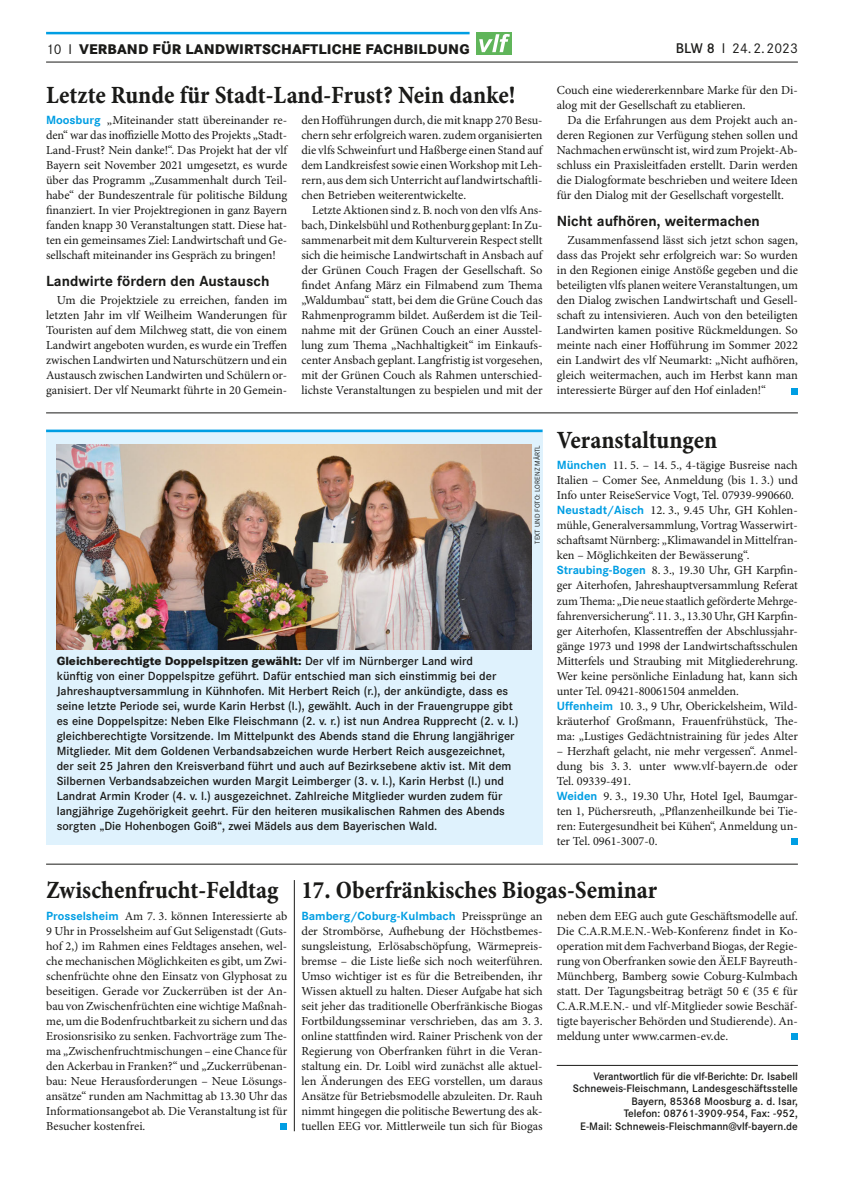
<style>
.page{position:relative;width:844px;height:1188px;background:#fff}
.page>*{position:absolute;margin:0;border:0;box-sizing:border-box;transform-origin:0 0}
.t1{font:25px "Minion Pro Bold Cn Capt";color:#1a1a18}
.t2{font:700 14.38px "Corporate S";color:#1a1a18}
.t3{font:800 13.75px "Corporate S";letter-spacing:.01em;color:#1a1a18}
.t4{font:13.75px "Corporate S";color:#1a1a18}
.t5{font:12.25px/15px "Minion Pro";letter-spacing:-.005em;color:#1a1a18;text-align:justify}
.t6{font:500 11.62px/15px "Corporate S";color:#1a1a18}
.t7{font:700 11.62px "Corporate S";color:#009ee3}
.t8{font:500 10.62px/12.5px "Corporate S";color:#1a1a18;text-align:right}
.t9{font:6.88px "Corporate S";letter-spacing:.01em;color:#1a1a18}
.s1{font-weight:400}
.s2{font-weight:500}
.s3{font-family:"Corporate S";font-weight:700;font-size:11.62px;color:#009ee3}
.s4{font-weight:800}
.s5{font-family:"Minion Pro";font-weight:400;font-size:12.25px;color:#1a1a18}
</style>
<div class="page">
<hr style="left:46px;top:32px;width:423px;height:2px;background:#009ee3">
<hr style="left:46px;top:62px;width:751px;height:1px;background:#1a1a18">
<div style="left:476px;top:32px;width:36px;height:22px;background:#60b55a"></div>
<svg style="left:479px;top:34px;width:31px;height:18px"></svg>
<hr style="left:556px;top:1064px;width:241px;height:1px;background:#1a1a18">
<div style="left:280px;top:1122px;width:7px;height:7px;background:#009ee3"></div>
<div style="left:791px;top:837px;width:6px;height:7px;background:#009ee3"></div>
<div style="left:791px;top:1032px;width:6px;height:7px;background:#009ee3"></div>
<div style="left:791px;top:387px;width:6px;height:7px;background:#009ee3"></div>
<div style="left:46px;top:429px;width:496px;height:415px;background:#dff2fd"></div>
<hr style="left:46px;top:429px;width:496px;height:3px;background:#009ee3">
<img style="left:57px;top:444px;width:474px;height:205px">
<hr style="left:46px;top:412px;width:751px;height:1px;background:#1a1a18">
<hr style="left:46px;top:863px;width:751px;height:1px;background:#1a1a18">
<hr style="left:294px;top:879px;width:1px;height:251px;background:#1a1a18">
<p class="t3" style="left:46px;top:40px;width:425px"><span class="s1">10 I</span> VERBAND FÜR LANDWIRTSCHAFTLICHE FACHBILDUNG</p>
<p class="t4" style="left:675px;top:40px;width:123px"><span class="s2">BLW 8</span> I 24.2.2023</p>
<h1 class="t1" style="left:46px;top:80px;width:470px">Letzte Runde für Stadt-Land-Frust? Nein danke!</h1>
<p class="t5" style="left:46px;top:113px;width:242px"><span class="s3">Moosburg</span> „Miteinander statt übereinander re&shy;den“ war das inoffizielle Motto des Projekts „Stadt-Land-Frust? Nein danke!“. Das Projekt hat der vlf Bayern seit November 2021 umgesetzt, es wurde über das Programm „Zusammenhalt durch Teil&shy;habe“ der Bundeszentrale für politische Bildung finanziert. In vier Projektregionen in ganz Bayern fanden knapp 30 Veranstaltungen statt. Diese hat&shy;ten ein gemeinsames Ziel: Landwirtschaft und Ge&shy;sellschaft miteinander ins Gespräch zu bringen!</p>
<p class="t2" style="left:46px;top:272px;width:225px">Landwirte fördern den Austausch</p>
<p class="t5" style="left:46px;top:293px;width:242px;text-indent:11px">Um die Projektziele zu erreichen, fanden im letzten Jahr im vlf Weilheim Wanderungen für Touristen auf dem Milchweg statt, die von einem Landwirt angeboten wurden, es wurde ein Treffen zwischen Landwirten und Naturschützern und ein Austausch zwischen Landwirten und Schülern or&shy;ganisiert. Der vlf Neumarkt führte in 20 Gemein-</p>
<p class="t5" style="left:301px;top:113px;width:242px">den Hofführungen durch, die mit knapp 270 Besu&shy;chern sehr erfolgreich waren. zudem organisierten die vlfs Schweinfurt und Haßberge einen Stand auf dem Landkreisfest sowie einen Workshop mit Leh&shy;rern, aus dem sich Unterricht auf landwirtschaftli&shy;chen Betrieben weiterentwickelte.</p>
<p class="t5" style="left:301px;top:203px;width:242px;text-indent:11px">Letzte Aktionen sind z. B. noch von den vlfs Ans&shy;bach, Dinkelsbühl und Rothenburg geplant: In Zu&shy;sammenarbeit mit dem Kulturverein Respect stellt sich die heimische Landwirtschaft in Ansbach auf der Grünen Couch Fragen der Gesellschaft. So findet Anfang März ein Filmabend zum Thema „Waldumbau“ statt, bei dem die Grüne Couch das Rahmenprogramm bildet. Außerdem ist die Teil&shy;nahme mit der Grünen Couch an einer Ausstel&shy;lung zum Thema „Nachhaltigkeit“ im Einkaufs&shy;center Ansbach geplant. Langfristig ist vorgesehen, mit der Grünen Couch als Rahmen unterschied&shy;lichste Veranstaltungen zu bespielen und mit der</p>
<p class="t5" style="left:556px;top:83px;width:242px">Couch eine wiedererkennbare Marke für den Di&shy;alog mit der Gesellschaft zu etablieren.</p>
<p class="t5" style="left:556px;top:113px;width:242px;text-indent:11px">Da die Erfahrungen aus dem Projekt auch an&shy;deren Regionen zur Verfügung stehen sollen und Nachmachen erwünscht ist, wird zum Projekt-Ab&shy;schluss ein Praxisleitfaden erstellt. Darin werden die Dialogformate beschrieben und weitere Ideen für den Dialog mit der Gesellschaft vorgestellt.</p>
<p class="t2" style="left:556px;top:212px;width:205px">Nicht aufhören, weitermachen</p>
<p class="t5" style="left:556px;top:233px;width:242px;text-indent:11px">Zusammenfassend lässt sich jetzt schon sagen, dass das Projekt sehr erfolgreich war: So wurden in den Regionen einige Anstöße gegeben und die beteiligten vlfs planen weitere Veranstaltungen, um den Dialog zwischen Landwirtschaft und Gesell&shy;schaft zu intensivieren. Auch von den beteiligten Landwirten kamen positive Rückmeldungen. So meinte nach einer Hofführung im Sommer 2022 ein Landwirt des vlf Neumarkt: „Nicht aufhören, gleich weitermachen, auch im Herbst kann man interessierte Bürger auf den Hof einladen!“</p>
<p class="t9" style="left:533px;top:543px;width:100px;rotate:-90deg">TEXT UND FOTO: LORENZ MÄRTL</p>
<p class="t6" style="left:57px;top:653px;width:463px"><span class="s4">Gleichberechtigte Doppelspitzen gewählt:</span> Der vlf im Nürnberger Land wird<br>künftig von einer Doppelspitze geführt. Dafür entschied man sich einstimmig bei der Jahreshauptversammlung in Kühnhofen. Mit Herbert Reich (r.), der ankündigte, dass es seine letzte Periode sei, wurde Karin Herbst (l.), gewählt. Auch in der Frauengruppe gibt es eine Doppelspitze: Neben Elke Fleischmann (2. v. r.) ist nun Andrea Rupprecht (2. v. l.) gleichberechtigte Vorsitzende. Im Mittelpunkt des Abends stand die Ehrung langjähriger Mitglieder. Mit dem Goldenen Verbandsabzeichen wurde Herbert Reich ausgezeichnet, der seit 25 Jahren den Kreisverband führt und auch auf Bezirksebene aktiv ist. Mit dem Silbernen Verbandsabzeichen wurden Margit Leimberger (3. v. l.), Karin Herbst (l.) und Landrat Armin Kroder (4. v. l.) ausgezeichnet. Zahlreiche Mitglieder wurden zudem für langjährige Zugehörigkeit geehrt. Für den heiteren musikalischen Rahmen des Abends sorgten „Die Hohenbogen Goiß“, zwei Mädels aus dem Bayerischen Wald.</p>
<h1 class="t1" style="left:556px;top:425px;width:162px">Veranstaltungen</h1>
<p class="t5" style="left:556px;top:458px;width:242px;text-align:left"><span class="s3">München</span> 11. 5. – 14. 5., 4-tägige Busreise nach Italien – Comer See, Anmeldung (bis 1. 3.) und Info unter ReiseService Vogt, Tel. 07939-990660.<br><span class="s3">Neustadt/Aisch</span> 12. 3., 9.45 Uhr, GH Kohlen&shy;mühle, Generalversammlung, Vortrag Wasserwirt&shy;schaftsamt Nürnberg: „Klimawandel in Mittelfran&shy;ken – Möglichkeiten der Bewässerung“.<br><span class="s3">Straubing-Bogen</span> 8. 3., 19.30 Uhr, GH Karpfin&shy;ger Aiterhofen, Jahreshauptversammlung Referat zum Thema: „Die neue staatlich geförderte Mehrge&shy;fahrenversicherung“. 11. 3., 13.30 Uhr, GH Karpfin&shy;ger Aiterhofen, Klassentreffen der Abschlussjahr&shy;gänge 1973 und 1998 der Landwirtschaftsschulen Mitterfels und Straubing mit Mitgliederehrung.<br>Wer keine persönliche Einladung hat, kann sich unter Tel. 09421-80061504 anmelden.<br><span class="s3">Uffenheim</span> 10. 3., 9 Uhr, Oberickelsheim, Wild&shy;kräuterhof Großmann, Frauenfrühstück, The&shy;ma: „Lustiges Gedächtnistraining für jedes Alter</p>
<p class="t5" style="left:556px;top:743px;width:242px;text-align:left">– Herzhaft gelacht, nie mehr vergessen“. Anmel&shy;dung bis 3. 3. unter www.vlf-bayern.de oder Tel. 09339-491.<br><span class="s3">Weiden</span> 9. 3., 19.30 Uhr, Hotel Igel, Baumgar&shy;ten 1, Püchersreuth, „Pflanzenheilkunde bei Tie&shy;ren: Eutergesundheit bei Kühen“, Anmeldung un&shy;ter Tel. 0961-3007-0.</p>
<h1 class="t1" style="left:46px;top:875px;width:234px">Zwischenfrucht-Feldtag</h1>
<p class="t5" style="left:46px;top:908px;width:242px"><span class="s3">Prosselsheim</span> Am 7. 3. können Interessierte ab 9 Uhr in Prosselsheim auf Gut Seligenstadt (Guts&shy;hof 2,) im Rahmen eines Feldtages ansehen, wel&shy;che mechanischen Möglichkeiten es gibt, um Zwi&shy;schenfrüchte ohne den Einsatz von Glyphosat zu beseitigen. Gerade vor Zuckerrüben ist der An&shy;bau von Zwischenfrüchten eine wichtige Maßnah&shy;me, um die Bodenfruchtbarkeit zu sichern und das Erosionsrisiko zu senken. Fachvorträge zum The&shy;ma „Zwischenfruchtmischungen – eine Chance für den Ackerbau in Franken?“ und „Zuckerrübenan&shy;bau: Neue Herausforderungen – Neue Lösungs&shy;ansätze“ runden am Nachmittag ab 13.30 Uhr das Informationsangebot ab. Die Veranstaltung ist für Besucher kostenfrei.</p>
<h1 class="t1" style="left:301px;top:875px;width:357px">17. Oberfränkisches Biogas-Seminar</h1>
<p class="t7" style="left:301px;top:908px;width:242px">Bamberg/Coburg-Kulmbach <span class="s5">Preissprünge an</span></p>
<p class="t5" style="left:301px;top:923px;width:242px">der Strombörse, Aufhebung der Höchstbemes&shy;sungsleistung, Erlösabschöpfung, Wärmepreis&shy;bremse – die Liste ließe sich noch weiterführen.<br>Umso wichtiger ist es für die Betreibenden, ihr Wissen aktuell zu halten. Dieser Aufgabe hat sich seit jeher das traditionelle Oberfränkische Biogas Fortbildungsseminar verschrieben, das am 3. 3. online stattfinden wird. Rainer Prischenk von der Regierung von Oberfranken führt in die Veran&shy;staltung ein. Dr. Loibl wird zunächst alle aktuel&shy;len Änderungen des EEG vorstellen, um daraus Ansätze für Betriebsmodelle abzuleiten. Dr. Rauh nimmt hingegen die politische Bewertung des ak&shy;tuellen EEG vor. Mittlerweile tun sich für Biogas</p>
<p class="t5" style="left:556px;top:908px;width:242px">neben dem EEG auch gute Geschäftsmodelle auf.<br>Die C.A.R.M.E.N.-Web-Konferenz findet in Ko&shy;operation mit dem Fachverband Biogas, der Regie&shy;rung von Oberfranken sowie den ÄELF Bayreuth-Münchberg, Bamberg sowie Coburg-Kulmbach statt. Der Tagungsbeitrag beträgt 50 € (35 € für C.A.R.M.E.N.- und vlf-Mitglieder sowie Beschäf&shy;tigte bayerischer Behörden und Studierende). An&shy;meldung unter www.carmen-ev.de.</p>
<p class="t8" style="left:572px;top:1069px;width:226px">Verantwortlich für die vlf-Berichte: Dr. Isabell Schneweis-Fleischmann, Landesgeschäftsstelle Bayern, 85368 Moosburg a. d. Isar,<br>Telefon: 08761-3909-954, Fax: -952,<br>E-Mail: Schneweis-Fleischmann@vlf-bayern.de</p>
</div>
